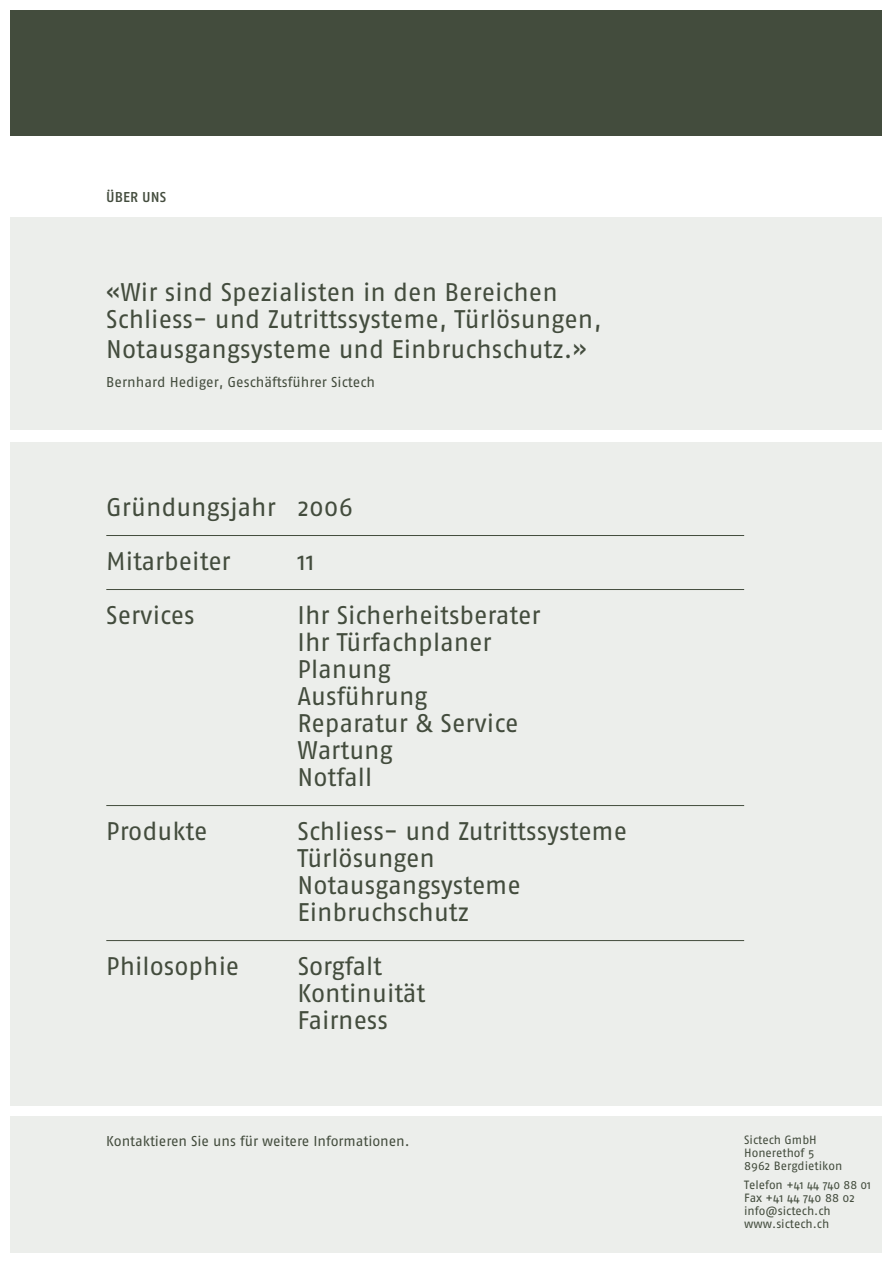
<style>
.page{position:relative;width:893px;height:1263px;background:#fff}
.page>*{position:absolute;margin:0;border:0;box-sizing:border-box;transform-origin:0 0}
.t1{font:25.5px/27px "Fago No";color:#434c3d}
.t2{font:25.5px/27px "Fago No";color:#434c3d}
.t3{font:14.25px "Fago No";letter-spacing:-.005em;color:#434c3d}
.t4{font:14.25px "Fago No";color:#434c3d}
.t5{font:500 14.25px "Fago No";color:#434c3d}
.t6{font:12px/13px "Fago No";color:#434c3d}
</style>
<div class="page">
<div style="left:11px;top:217px;width:871px;height:212px;background:#eceeeb"></div>
<div style="left:11px;top:11px;width:871px;height:125px;background:#434c3d"></div>
<svg style="left:10px;top:489px;width:1px;height:675px"></svg>
<div style="left:11px;top:1116px;width:871px;height:136px;background:#eceeeb"></div>
<div style="left:11px;top:442px;width:871px;height:664px;background:#eceeeb"></div>
<hr style="left:106px;top:535px;width:638px;height:1px;background:#434c3d">
<hr style="left:106px;top:589px;width:638px;height:1px;background:#434c3d">
<hr style="left:106px;top:805px;width:638px;height:1px;background:#434c3d">
<hr style="left:106px;top:940px;width:638px;height:1px;background:#434c3d">
<p class="t5" style="left:106px;top:188px;width:61px">ÜBER UNS</p>
<p class="t2" style="left:106px;top:279px;width:497px">«Wir sind Spezialisten in den Bereichen<br>Schliess- und Zutrittssysteme, Türlösungen,</p>
<p class="t2" style="left:106px;top:336px;width:482px">Notausgangsysteme und Einbruchschutz.»</p>
<p class="t4" style="left:106px;top:374px;width:270px">Bernhard Hediger, Geschäftsführer Sictech</p>
<p class="t1" style="left:106px;top:493px;width:248px">Gründungsjahr 2006</p>
<p class="t1" style="left:106px;top:547px;width:126px">Mitarbeiter</p>
<p class="t1" style="left:298px;top:547px;width:18px">11</p>
<p class="t1" style="left:106px;top:601px;width:90px">Services</p>
<p class="t1" style="left:298px;top:601px;width:244px">Ihr Sicherheitsberater<br>Ihr Türfachplaner<br>Planung<br>Ausführung<br>Reparatur &amp; Service<br>Wartung<br>Notfall</p>
<p class="t1" style="left:106px;top:817px;width:103px">Produkte</p>
<p class="t1" style="left:298px;top:817px;width:331px">Schliess- und Zutrittssysteme<br>Türlösungen<br>Notausgangsysteme<br>Einbruchschutz</p>
<p class="t1" style="left:106px;top:952px;width:135px">Philosophie</p>
<p class="t1" style="left:298px;top:952px;width:129px">Sorgfalt<br>Kontinuität<br>Fairness</p>
<p class="t3" style="left:106px;top:1132px;width:305px">Kontaktieren Sie uns für weitere Informationen.</p>
<p class="t6" style="left:744px;top:1133px;width:74px">Sictech GmbH</p>
<p class="t6" style="left:744px;top:1146px;width:100px">Honerethof 5<br>8962 Bergdietikon</p>
<p class="t6" style="left:744px;top:1178px;width:128px">Telefon +41 44 740 88 01<br>Fax +41 44 740 88 02</p>
<p class="t6" style="left:744px;top:1204px;width:88px">info@sictech.ch www.sictech.ch</p>
</div>
